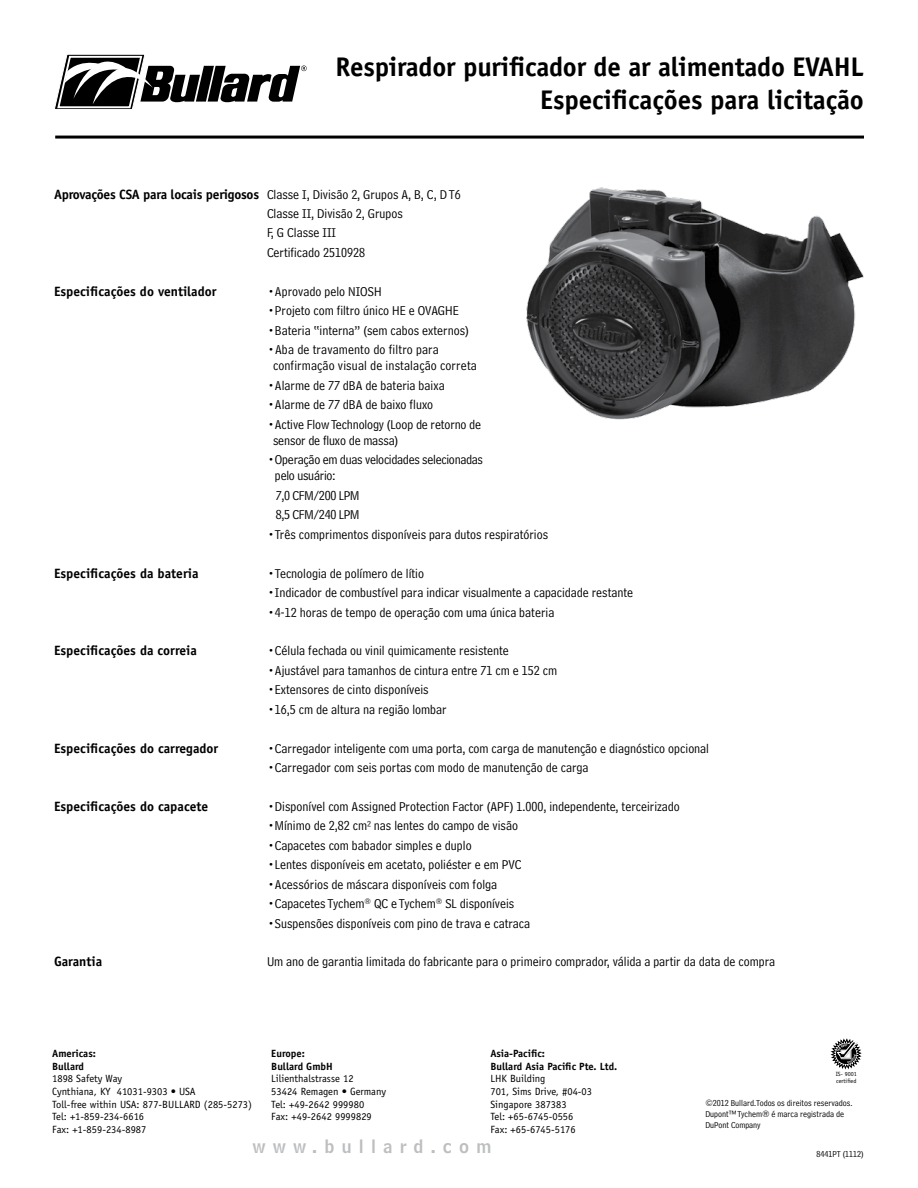
<style>
.page{position:relative;width:918px;height:1188px;background:#fff}
.page>*{position:absolute;margin:0;border:0;box-sizing:border-box;transform-origin:0 0}
.t1{font:700 27px/32.4px "Officina Sans";letter-spacing:-.01em;color:#000;text-align:right}
.t2{font:18px "Bell Centennial Name And Number";letter-spacing:.4em;color:#bcbec0}
.t3{font:13.5px/19.5px "Bell Centennial Address";color:#000}
.t4{font:700 13.5px "Officina Sans";color:#000}
.t5{font:13.5px/16.2px "Bell Centennial Address";letter-spacing:-.02em;color:#000}
.t6{font:700 13.5px "Officina Sans";letter-spacing:-.02em;color:#000}
.t7{font:10.5px/12.6px "Officina Sans";color:#000}
.t8{font:700 10.5px/12.6px "Officina Sans";color:#000}
.t9{font:9px/10.8px "Bell Centennial Address";color:#000}
.t10{font:6.15px/7.4px "Officina Sans";color:#000}
.s1{font-family:"Bell Centennial Address";font-weight:400}
</style>
<div class="page">
<svg style="left:54px;top:54px;width:253px;height:55px"></svg>
<hr style="left:55px;top:136px;width:809px;height:3px;background:#000">
<svg style="left:831px;top:1039px;width:30px;height:30px"></svg>
<img style="left:526px;top:187px;width:338px;height:233px">
<h1 class="t1" style="left:336px;top:50px;width:530px">Respirador purificador de ar alimentado EVAHL<br>Especificações para licitação</h1>
<p class="t6" style="left:54px;top:186px;width:408px">Aprovações CSA para locais perigosos <span class="s1">Classe I, Divisão 2, Grupos A, B, C, D T6</span></p>
<p class="t3" style="left:267px;top:204px;width:138px">Classe II, Divisão 2, Grupos<br>F, G Classe III<br>Certificado 2510928</p>
<p class="t4" style="left:54px;top:283px;width:164px">Especificações do ventilador</p>
<p class="t3" style="left:267px;top:282px;width:116px">•Aprovado pelo NIOSH</p>
<p class="t3" style="left:267px;top:301px;width:193px">•Projeto com filtro único HE e OVAGHE</p>
<p class="t3" style="left:267px;top:320px;width:203px">•Bateria “interna” (sem cabos externos)</p>
<p class="t3" style="left:273px;top:342px;width:205px;line-height:16.2px;text-indent:-6px">•Aba de travamento do filtro para confirmação visual de instalação correta</p>
<p class="t3" style="left:267px;top:376px;width:179px">•Alarme de 77 dBA de bateria baixa</p>
<p class="t3" style="left:267px;top:395px;width:168px">•Alarme de 77 dBA de baixo fluxo</p>
<p class="t3" style="left:273px;top:416px;width:210px;line-height:16.2px;text-indent:-6px">•Active FlowTechnology (Loop de retorno de sensor de fluxo de massa)</p>
<p class="t5" style="left:275px;top:452px;width:210px;text-indent:-8px">•Operação em duas velocidades selecionadas pelo usuário:</p>
<p class="t5" style="left:276px;top:486px;width:85px;line-height:19.5px">7,0 CFM/200 LPM<br>8,5 CFM/240 LPM</p>
<p class="t3" style="left:267px;top:525px;width:283px">•Três comprimentos disponíveis para dutos respiratórios</p>
<p class="t4" style="left:54px;top:565px;width:146px">Especificações da bateria</p>
<p class="t3" style="left:267px;top:563px;width:159px">•Tecnologia de polímero de lítio</p>
<p class="t3" style="left:267px;top:583px;width:368px">•Indicador de combustível para indicar visualmente a capacidade restante</p>
<p class="t3" style="left:267px;top:602px;width:289px">•4-12 horas de tempo de operação com uma única bateria</p>
<p class="t4" style="left:54px;top:642px;width:145px">Especificações da correia</p>
<p class="t3" style="left:267px;top:641px;width:243px">•Célula fechada ou vinil quimicamente resistente</p>
<p class="t3" style="left:267px;top:661px;width:292px">•Ajustável para tamanhos de cintura entre 71 cm e 152 cm</p>
<p class="t3" style="left:267px;top:680px;width:163px">•Extensores de cinto disponíveis</p>
<p class="t3" style="left:267px;top:700px;width:181px">•16,5 cm de altura na região lombar</p>
<p class="t4" style="left:54px;top:740px;width:166px">Especificações do carregador</p>
<p class="t3" style="left:267px;top:738px;width:444px">•Carregador inteligente com uma porta, com carga de manutenção e diagnóstico opcional</p>
<p class="t3" style="left:267px;top:758px;width:323px">•Carregador com seis portas com modo de manutenção de carga</p>
<p class="t4" style="left:54px;top:798px;width:156px">Especificações do capacete</p>
<p class="t3" style="left:267px;top:797px;width:414px">•Disponível com Assigned Protection Factor (APF) 1.000, independente, terceirizado</p>
<p class="t3" style="left:267px;top:816px;width:253px">•Mínimo de 2,82 cm² nas lentes do campo de visão</p>
<p class="t3" style="left:267px;top:836px;width:206px">•Capacetes com babador simples e duplo</p>
<p class="t3" style="left:267px;top:855px;width:256px">•Lentes disponíveis em acetato, poliéster e em PVC</p>
<p class="t3" style="left:267px;top:874px;width:232px">•Acessórios de máscara disponíveis com folga</p>
<p class="t3" style="left:267px;top:894px;width:249px">•Capacetes Tychem<sup>®</sup> QC e Tychem<sup>®</sup> SL disponíveis</p>
<p class="t3" style="left:267px;top:913px;width:265px">•Suspensões disponíveis com pino de trava e catraca</p>
<p class="t4" style="left:54px;top:953px;width:50px">Garantia</p>
<p class="t3" style="left:267px;top:952px;width:510px">Um ano de garantia limitada do fabricante para o primeiro comprador, válida a partir da data de compra</p>
<p class="t8" style="left:52px;top:1047px;width:45px">Americas:<br>Bullard</p>
<p class="t7" style="left:52px;top:1073px;width:201px">1898 Safety Way<br>Cynthiana, KY 41031-9303 • USA<br>Toll-free within USA: 877-BULLARD (285-5273)<br>Tel: +1-859-234-6616<br>Fax: +1-859-234-8987</p>
<p class="t8" style="left:271px;top:1047px;width:63px">Europe:<br>Bullard GmbH</p>
<p class="t7" style="left:271px;top:1073px;width:116px">Lilienthalstrasse 12<br>53424 Remagen • Germany<br>Tel: +49-2642 999980<br>Fax: +49-2642 9999829</p>
<p class="t8" style="left:490px;top:1047px;width:128px">Asia-Pacific:<br>Bullard Asia Pacific Pte. Ltd.</p>
<p class="t7" style="left:490px;top:1073px;width:103px">LHK Building<br>701, Sims Drive, #04-03<br>Singapore 387383<br>Tel: +65-6745-0556<br>Fax: +65-6745-5176</p>
<h2 class="t2" style="left:252px;top:1135px;width:241px">www.bullard.com</h2>
<p class="t10" style="left:836px;top:1070px;width:23px">IS- 9001 certified</p>
<p class="t9" style="left:705px;top:1098px;width:149px">©2012 Bullard.Todos os direitos reservados.<br>Dupont™Tychem® é marca registrada de<br>DuPont Company</p>
<p class="t9" style="left:816px;top:1149px;width:49px">8441PT (1112)</p>
</div>
